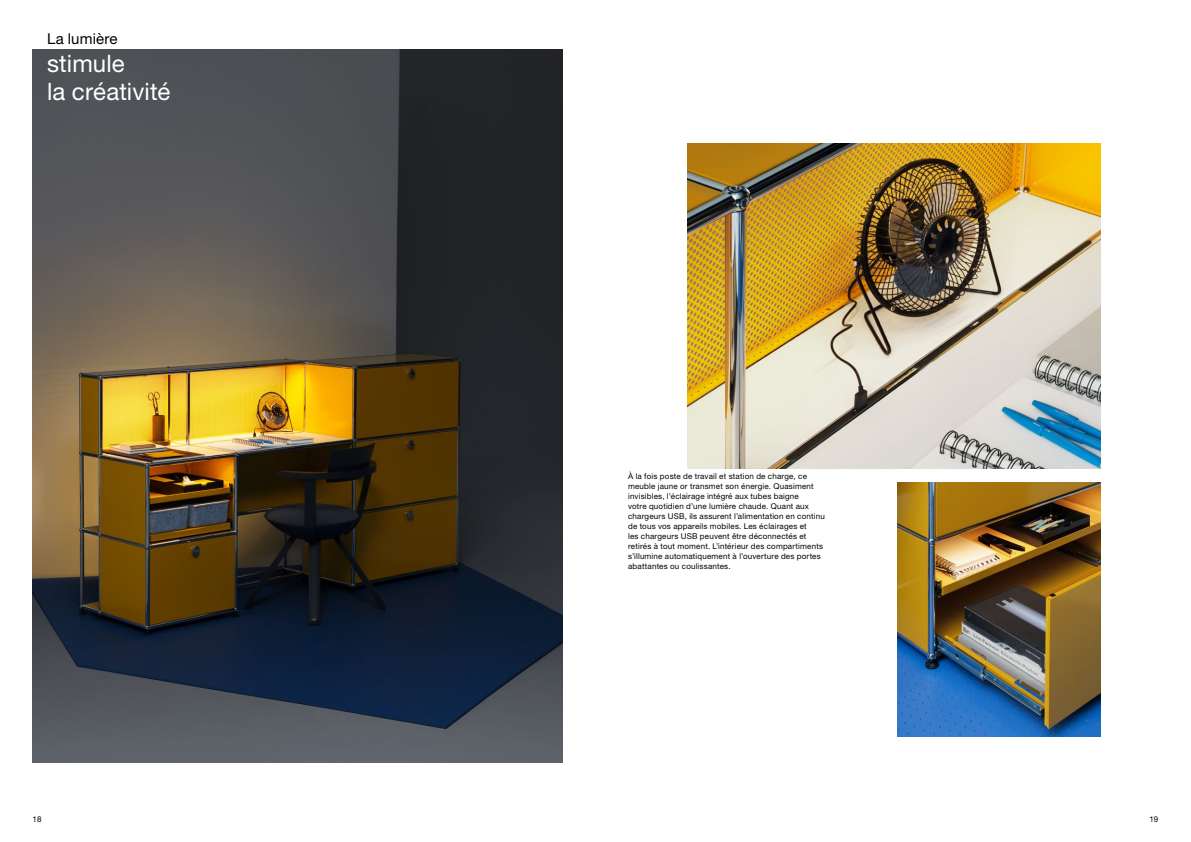
<style>
.page{position:relative;width:1191px;height:842px;background:#fff}
.page>*{position:absolute;margin:0;border:0;box-sizing:border-box;transform-origin:0 0}
.t1{font:24px/28px "Helvetica Neue LT Pro";letter-spacing:.005em;color:#fff}
.t2{font:15px "Helvetica Neue LT Pro";letter-spacing:.01em;color:#000}
.t3{font:8px/10px "Helvetica Neue LT Pro";letter-spacing:.025em;color:#000}
</style>
<div class="page">
<img style="left:687px;top:143px;width:413px;height:326px">
<img style="left:33px;top:50px;width:530px;height:713px">
<img style="left:897px;top:483px;width:203px;height:253px">
<h2 class="t2" style="left:47px;top:29px;width:72px">La lumière</h2>
<h1 class="t1" style="left:47px;top:49px;width:125px">stimule<br>la créativité</h1>
<p class="t3" style="left:628px;top:471px;width:198px">À la fois poste de travail et station de charge, ce meuble jaune or transmet son énergie. Quasiment invisibles, l’éclairage intégré aux tubes baigne<br>votre quotidien d’une lumière chaude. Quant aux chargeurs USB, ils assurent l’alimentation en continu de tous vos appareils mobiles. Les éclairages et<br>les chargeurs USB peuvent être déconnectés et retirés à tout moment. L’intérieur des compartiments s’illumine automatiquement à l’ouverture des portes abattantes ou coulissantes.</p>
<p class="t3" style="left:33px;top:814px;width:10px">18</p>
<p class="t3" style="left:1149px;top:814px;width:10px">19</p>
</div>
